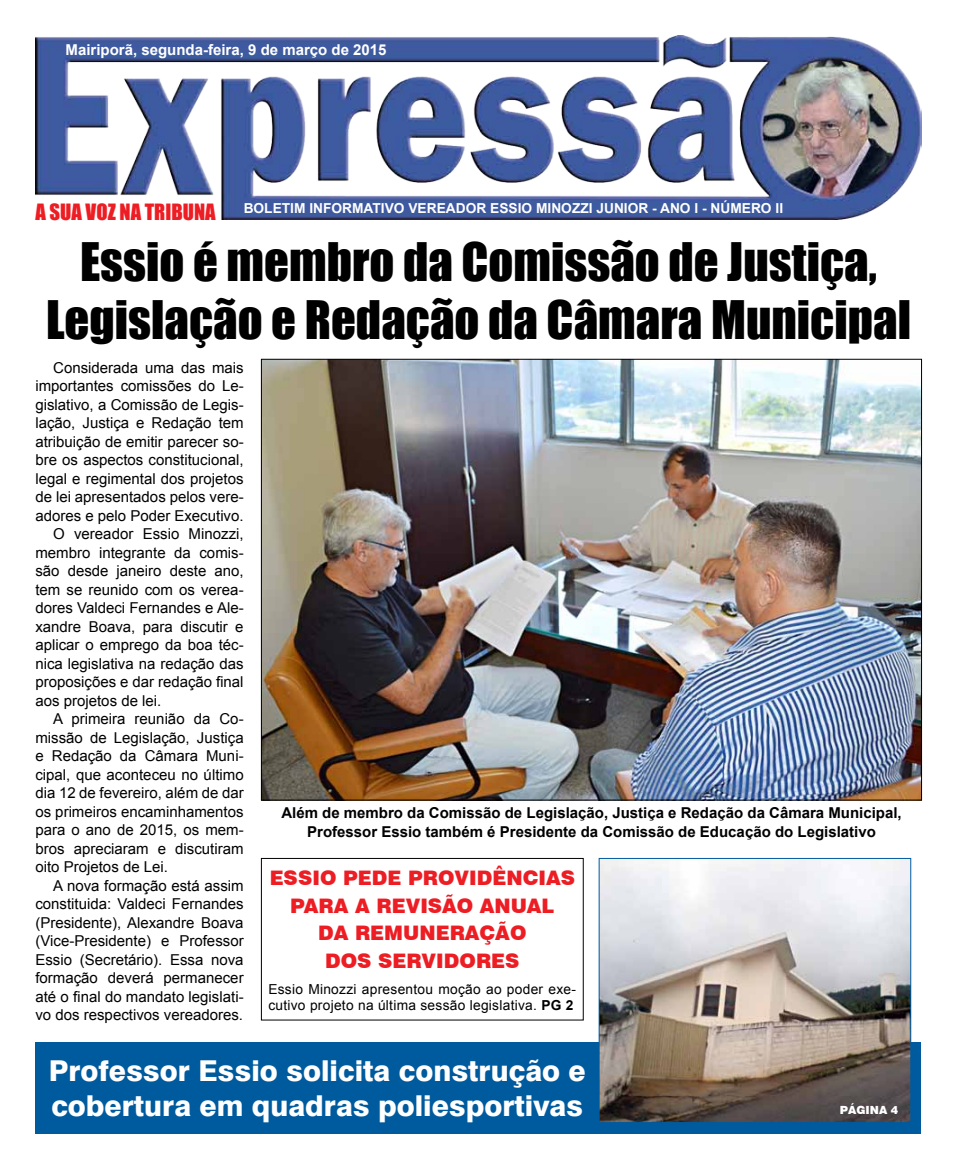
<style>
.page{position:relative;width:957px;height:1170px;background:#fff}
.page>*{position:absolute;margin:0;border:0;box-sizing:border-box;transform-origin:0 0}
.t1{font:48.75px/58.5px "Impact";color:#000;text-align:center}
.t2{font:800 28.75px/34.5px "Swiss 721 BT";color:#fff}
.t3{font:20.62px "Impact";color:#ed1d24}
.t4{font:900 20px/27.5px "Swiss 721 BT";color:#ed1d24;text-align:center}
.t5{font:15px "Arial";color:#000}
.t6{font:700 15px/18.5px "Arial";color:#000;text-align:center}
.t7{font:700 15px "Arial";color:#fff}
.t8{font:13.75px/16.5px "Arial";letter-spacing:.02em;color:#000}
.t9{font:700 13.75px "Arial";color:#fff}
.t10{font:900 11.25px "Swiss 721 BT";color:#fff}
.s1{font-weight:700}
</style>
<div class="page">
<img style="left:263px;top:361px;width:656px;height:437px">
<div style="left:35px;top:1042px;width:886px;height:91px;background:#005b9e"></div>
<div style="left:261px;top:858px;width:322px;height:162px;border:1px solid #000"></div>
<img style="left:600px;top:859px;width:309px;height:261px">
<div style="left:598px;top:857px;width:313px;height:265px;border:1px solid #005b9e"></div>
<img style="left:35px;top:35px;width:886px;height:184px">
<p class="t7" style="left:66px;top:40px;width:322px">Mairiporã, segunda-feira, 9 de março de 2015</p>
<h3 class="t3" style="left:35px;top:196px;width:182px">A SUA VOZ NA TRIBUNA</h3>
<p class="t9" style="left:244px;top:199px;width:541px">BOLETIM INFORMATIVO VEREADOR ESSIO MINOZZI JUNIOR - ANO I - NÚMERO II</p>
<h1 class="t1" style="left:46px;top:231px;width:866px">Essio é membro da Comissão de Justiça,<br>Legislação e Redação da Câmara Municipal</h1>
<p class="t5" style="left:53px;top:357px;width:192px">Considerada uma das mais</p>
<p class="t5" style="left:35px;top:376px;width:210px">importantes comissões do Le-</p>
<p class="t5" style="left:35px;top:394px;width:210px">gislativo, a Comissão de Legis-</p>
<p class="t5" style="left:35px;top:413px;width:210px">lação, Justiça e Redação tem</p>
<p class="t5" style="left:35px;top:431px;width:210px">atribuição de emitir parecer so-</p>
<p class="t5" style="left:35px;top:450px;width:210px">bre os aspectos constitucional,</p>
<p class="t5" style="left:35px;top:468px;width:210px">legal e regimental dos projetos</p>
<p class="t5" style="left:35px;top:487px;width:210px">de lei apresentados pelos vere-</p>
<p class="t5" style="left:35px;top:505px;width:210px">adores e pelo Poder Executivo.</p>
<p class="t5" style="left:53px;top:524px;width:192px">O vereador Essio Minozzi,</p>
<p class="t5" style="left:35px;top:542px;width:210px">membro integrante da comis-</p>
<p class="t5" style="left:35px;top:561px;width:210px">são desde janeiro deste ano,</p>
<p class="t5" style="left:35px;top:579px;width:210px">tem se reunido com os verea-</p>
<p class="t5" style="left:35px;top:598px;width:210px">dores Valdeci Fernandes e Ale-</p>
<p class="t5" style="left:35px;top:616px;width:210px">xandre Boava, para discutir e</p>
<p class="t5" style="left:35px;top:635px;width:210px">aplicar o emprego da boa téc-</p>
<p class="t5" style="left:35px;top:653px;width:210px">nica legislativa na redação das</p>
<p class="t5" style="left:35px;top:672px;width:210px">proposições e dar redação final</p>
<p class="t5" style="left:35px;top:690px;width:127px">aos projetos de lei.</p>
<p class="t5" style="left:53px;top:709px;width:192px">A primeira reunião da Co-</p>
<p class="t5" style="left:35px;top:727px;width:210px">missão de Legislação, Justiça</p>
<p class="t5" style="left:35px;top:746px;width:210px">e Redação da Câmara Muni-</p>
<p class="t5" style="left:35px;top:764px;width:210px">cipal, que aconteceu no último</p>
<p class="t5" style="left:35px;top:783px;width:210px">dia 12 de fevereiro, além de dar</p>
<p class="t5" style="left:35px;top:801px;width:210px">os primeiros encaminhamentos</p>
<p class="t5" style="left:35px;top:820px;width:210px">para o ano de 2015, os mem-</p>
<p class="t5" style="left:35px;top:838px;width:210px">bros apreciaram e discutiram</p>
<p class="t5" style="left:35px;top:857px;width:134px">oito Projetos de Lei.</p>
<p class="t5" style="left:53px;top:875px;width:192px">A nova formação está assim</p>
<p class="t5" style="left:35px;top:894px;width:210px">constituida: Valdeci Fernandes</p>
<p class="t5" style="left:35px;top:912px;width:210px">(Presidente), Alexandre Boava</p>
<p class="t5" style="left:35px;top:931px;width:210px">(Vice-Presidente) e Professor</p>
<p class="t5" style="left:35px;top:949px;width:210px">Essio (Secretário). Essa nova</p>
<p class="t5" style="left:35px;top:968px;width:210px">formação deverá permanecer</p>
<p class="t5" style="left:35px;top:986px;width:210px">até o final do mandato legislati-</p>
<p class="t5" style="left:35px;top:1005px;width:209px">vo dos respectivos vereadores.</p>
<p class="t6" style="left:281px;top:803px;width:622px">Além de membro da Comissão de Legislação, Justiça e Redação da Câmara Municipal,<br>Professor Essio também é Presidente da Comissão de Educação do Legislativo</p>
<h3 class="t4" style="left:270px;top:863px;width:307px">ESSIO PEDE PROVIDÊNCIAS<br>PARA A REVISÃO ANUAL<br>DA REMUNERAÇÃO<br>DOS SERVIDORES</h3>
<p class="t8" style="left:268px;top:980px;width:309px">Essio Minozzi apresentou moção ao poder exe&shy;cutivo projeto na última sessão legislativa. <span class="s1">PG 2</span></p>
<h2 class="t2" style="left:49px;top:1053px;width:538px">Professor Essio solicita construção e cobertura em quadras poliesportivas</h2>
<p class="t10" style="left:840px;top:1103px;width:60px">PÁGINA 4</p>
</div>
